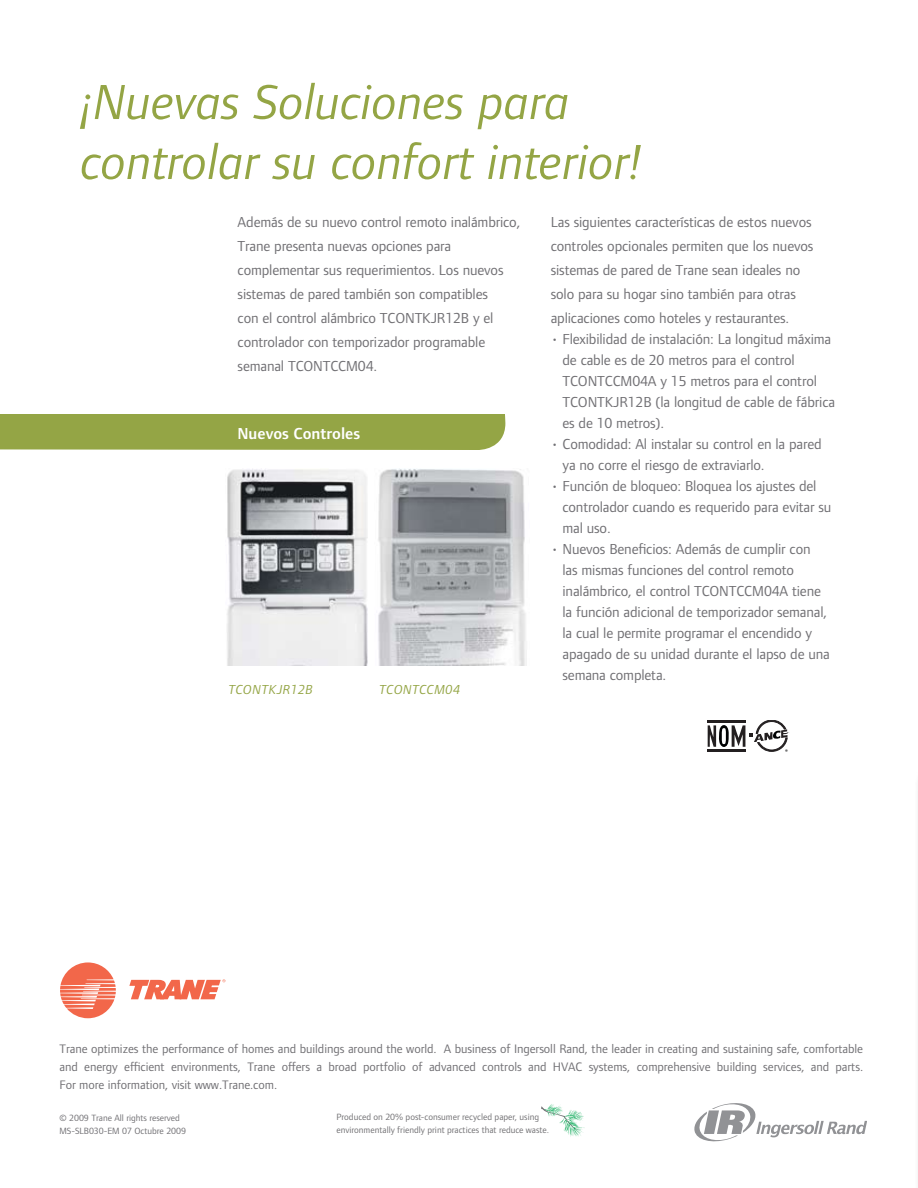
<style>
.page{position:relative;width:918px;height:1188px;background:#fff}
.page>*{position:absolute;margin:0;border:0;box-sizing:border-box;transform-origin:0 0}
.t1{font:italic 51px/60px "Foundry Form Sans";color:#94a545}
.t2{font:600 16.5px "Foundry Form Sans";color:#fff}
.t3{font:15px/21px "Foundry Form Sans";letter-spacing:-.01em;color:#717074}
.t4{font:italic 13.5px "Foundry Form Sans";letter-spacing:.025em;color:#94a545}
.t5{font:12.75px/18px "Foundry Form Sans";letter-spacing:-.005em;color:#717074;text-align:justify}
.t6{font:9.3px/13.5px "Foundry Form Sans";color:#727174}
.t7{font:9.3px/13.5px "Foundry Form Sans";letter-spacing:-.005em;color:#717074}
.t8{font:6.75px "Myriad Pro";color:#010203}
</style>
<div class="page">
<svg style="left:541px;top:1104px;width:44px;height:33px"></svg>
<svg style="left:694px;top:1103px;width:172px;height:38px"></svg>
<svg style="left:60px;top:962px;width:56px;height:56px"></svg>
<svg style="left:129px;top:979px;width:96px;height:20px"></svg>
<img style="left:378px;top:468px;width:149px;height:198px">
<img style="left:227px;top:469px;width:140px;height:197px">
<div style="left:0;top:414px;width:505px;height:36px;background:#94a545"></div>
<hr style="left:707px;top:720px;width:39px;height:3px;background:#231f20">
<hr style="left:707px;top:749px;width:39px;height:3px;background:#231f20">
<svg style="left:708px;top:720px;width:81px;height:32px"></svg>
<h1 class="t1" style="left:81px;top:73px;width:563px">¡Nuevas Soluciones para controlar su confort interior!</h1>
<p class="t3" style="left:238px;top:210px;width:284px;line-height:24px">Además de su nuevo control remoto inalámbrico, Trane presenta nuevas opciones para complementar sus requerimientos. Los nuevos sistemas de pared también son compatibles<br>con el control alámbrico TCONTKJR12B y el controlador con temporizador programable semanal TCONTCCM04.</p>
<p class="t3" style="left:551px;top:210px;width:264px;line-height:24px">Las siguientes características de estos nuevos controles opcionales permiten que los nuevos sistemas de pared de Trane sean ideales no solo para su hogar sino también para otras aplicaciones como hoteles y restaurantes.</p>
<p class="t3" style="left:563px;top:329px;width:274px;text-indent:-12px">• Flexibilidad de instalación: La longitud máxima de cable es de 20 metros para el control TCONTCCM04A y 15 metros para el control TCONTKJR12B (la longitud de cable de fábrica es de 10 metros).</p>
<p class="t3" style="left:563px;top:434px;width:261px;text-indent:-12px">• Comodidad: Al instalar su control en la pared ya no corre el riesgo de extraviarlo.</p>
<p class="t3" style="left:563px;top:476px;width:270px;text-indent:-12px">• Función de bloqueo: Bloquea los ajustes del controlador cuando es requerido para evitar su mal uso.</p>
<p class="t3" style="left:563px;top:539px;width:269px;text-indent:-12px">• Nuevos Beneficios: Además de cumplir con<br>las mismas funciones del control remoto inalámbrico, el control TCONTCCM04A tiene la función adicional de temporizador semanal, la cual le permite programar el encendido y apagado de su unidad durante el lapso de una semana completa.</p>
<p class="t2" style="left:237px;top:424px;width:124px">Nuevos Controles</p>
<p class="t4" style="left:228px;top:682px;width:86px">TCONTKJR12B</p>
<p class="t4" style="left:379px;top:682px;width:82px">TCONTCCM04</p>
<p class="t8" style="left:785px;top:748px;width:4px">®</p>
<p class="t5" style="left:60px;top:1040px;width:805px">Trane optimizes the performance of homes and buildings around the world. A business of Ingersoll Rand, the leader in creating and sustaining safe, comfortable and energy efficient environments, Trane offers a broad portfolio of advanced controls and HVAC systems, comprehensive building services, and parts.<br>For more information, visit www.Trane.com.</p>
<p class="t7" style="left:60px;top:1111px;width:128px">© 2009 Trane All rights reserved<br>MS-SLB030-EM 07 Octubre 2009</p>
<p class="t6" style="left:336px;top:1110px;width:214px">Produced on 20% post-consumer recycled paper, using environmentally friendly print practices that reduce waste.</p>
</div>
